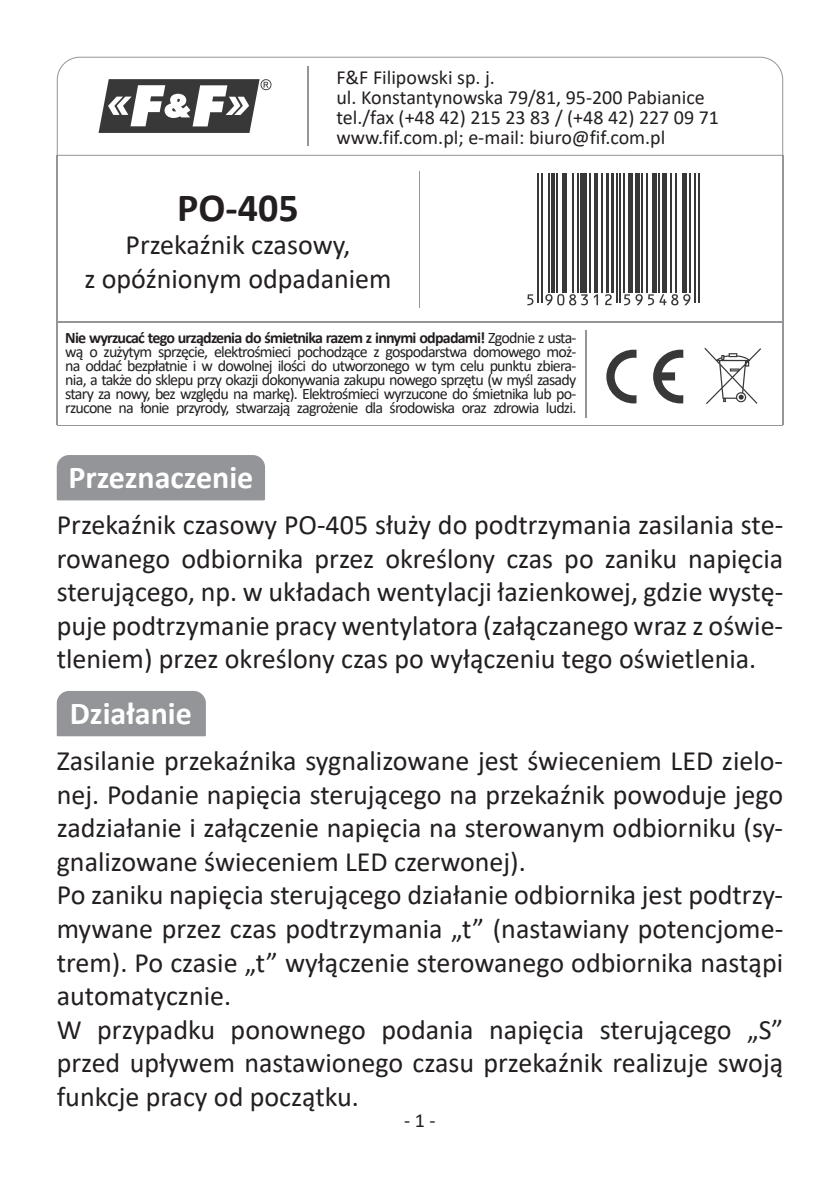
<style>
.page{position:relative;width:840px;height:1191px;background:#fff}
.page>*{position:absolute;margin:0;border:0;box-sizing:border-box;transform-origin:0 0}
.t1{font:700 40px "Calibri";color:#231f20}
.t2{font:700 32px "Calibri";color:#fff}
.t3{font:28px/33.6px "Calibri";color:#231f20;text-align:center}
.t4{font:20px/20px "Calibri";color:#231f20}
.t5{font:16px/14px "Calibri";letter-spacing:-.05em;color:#231f20;text-align:justify}
.s1{font-weight:700}
</style>
<div class="page">
<svg style="left:704px;top:348px;width:56px;height:56px"></svg>
<svg style="left:606px;top:350px;width:77px;height:53px"></svg>
<hr style="left:57px;top:322px;width:724px;height:1px;background:#939598">
<hr style="left:584px;top:330px;width:1px;height:88px;background:#939598">
<hr style="left:418px;top:171px;width:1px;height:136px;background:#939598">
<hr style="left:57px;top:425px;width:724px;height:1px;background:#939598">
<svg style="left:527px;top:173px;width:173px;height:133px"></svg>
<hr style="left:537px;top:173px;width:1px;height:130px;background:#383839">
<hr style="left:541px;top:173px;width:1px;height:130px;background:#383839">
<hr style="left:547px;top:173px;width:2px;height:119px;background:#383839">
<hr style="left:551px;top:173px;width:3px;height:119px;background:#383839">
<hr style="left:556px;top:173px;width:1px;height:119px;background:#383839">
<div style="left:561px;top:173px;width:5px;height:119px;background:#383839"></div>
<hr style="left:571px;top:173px;width:2px;height:119px;background:#383839">
<hr style="left:576px;top:173px;width:2px;height:119px;background:#383839">
<div style="left:580px;top:173px;width:6px;height:119px;background:#383839"></div>
<hr style="left:588px;top:173px;width:1px;height:119px;background:#383839">
<hr style="left:593px;top:173px;width:3px;height:119px;background:#383839">
<hr style="left:600px;top:173px;width:1px;height:119px;background:#383839">
<hr style="left:605px;top:173px;width:3px;height:119px;background:#383839">
<hr style="left:610px;top:173px;width:3px;height:119px;background:#383839">
<hr style="left:616px;top:173px;width:1px;height:130px;background:#383839">
<hr style="left:619px;top:173px;width:1px;height:130px;background:#383839">
<hr style="left:622px;top:173px;width:2px;height:119px;background:#383839">
<div style="left:627px;top:173px;width:5px;height:119px;background:#383839"></div>
<div style="left:634px;top:173px;width:5px;height:119px;background:#383839"></div>
<hr style="left:641px;top:173px;width:1px;height:119px;background:#383839">
<hr style="left:646px;top:173px;width:1px;height:119px;background:#383839">
<div style="left:651px;top:173px;width:5px;height:119px;background:#383839"></div>
<hr style="left:658px;top:173px;width:1px;height:119px;background:#383839">
<div style="left:661px;top:173px;width:5px;height:119px;background:#383839"></div>
<hr style="left:670px;top:173px;width:1px;height:119px;background:#383839">
<hr style="left:675px;top:173px;width:1px;height:119px;background:#383839">
<hr style="left:682px;top:173px;width:4px;height:119px;background:#383839">
<hr style="left:689px;top:173px;width:1px;height:119px;background:#383839">
<hr style="left:694px;top:173px;width:1px;height:130px;background:#383839">
<hr style="left:697px;top:173px;width:1px;height:130px;background:#383839">
<svg style="left:527px;top:294px;width:6px;height:11px"></svg>
<svg style="left:545px;top:294px;width:42px;height:11px"></svg>
<svg style="left:593px;top:294px;width:4px;height:11px"></svg>
<svg style="left:604px;top:294px;width:7px;height:11px"></svg>
<svg style="left:624px;top:294px;width:29px;height:11px"></svg>
<svg style="left:659px;top:294px;width:31px;height:11px"></svg>
<svg style="left:57px;top:57px;width:725px;height:99px"></svg>
<div style="left:57px;top:455px;width:208px;height:45px;background:#939598"></div>
<div style="left:57px;top:691px;width:149px;height:45px;background:#939598"></div>
<hr style="left:57px;top:155px;width:1px;height:270px;background:#939598">
<hr style="left:781px;top:155px;width:1px;height:270px;background:#939598">
<p class="t4" style="left:336px;top:67px;width:384px">F&amp;F Filipowski sp. j.<br>ul. Konstantynowska 79/81, 95-200 Pabianice tel./fax (+48 42) 215 23 83 / (+48 42) 227 09 71 www.fif.com.pl; e-mail: biuro@fif.com.pl</p>
<h1 class="t1" style="left:177px;top:179px;width:123px">PO-405</h1>
<p class="t3" style="left:84px;top:228px;width:308px">Przekaźnik czasowy,<br>z opóźnionym odpadaniem</p>
<p class="t5" style="left:65px;top:330px;width:512px"><span class="s1">Nie wyrzucać tego urządzenia do śmietnika razem z innymi odpadami!</span> Zgodnie z usta&shy;wą o zużytym sprzęcie, elektrośmieci pochodzące z gospodarstwa domowego moż&shy;na oddać bezpłatnie i w dowolnej ilości do utworzonego w tym celu punktu zbiera&shy;nia, a także do sklepu przy okazji dokonywania zakupu nowego sprzętu (w myśl zasady stary za nowy, bez względu na markę). Elektrośmieci wyrzucone do śmietnika lub po&shy;rzucone na łonie przyrody, stwarzają zagrożenie dla środowiska oraz zdrowia ludzi.</p>
<p class="t2" style="left:68px;top:454px;width:186px">Przeznaczenie</p>
<p class="t3" style="left:57px;top:507px;width:727px;text-align:justify">Przekaźnik czasowy PO-405 służy do podtrzymania zasilania ste&shy;rowanego odbiornika przez określony czas po zaniku napięcia sterującego, np. w układach wentylacji łazienkowej, gdzie wystę&shy;puje podtrzymanie pracy wentylatora (załączanego wraz z oświe&shy;tleniem) przez określony czas po wyłączeniu tego oświetlenia.</p>
<p class="t2" style="left:70px;top:690px;width:123px">Działanie</p>
<p class="t3" style="left:57px;top:743px;width:727px;text-align:left">Zasilanie przekaźnika sygnalizowane jest świeceniem LED zielo&shy;nej. Podanie napięcia sterującego na przekaźnik powoduje jego zadziałanie i załączenie napięcia na sterowanym odbiorniku (sy&shy;gnalizowane świeceniem LED czerwonej).<br>Po zaniku napięcia sterującego działanie odbiornika jest podtrzy&shy;mywane przez czas podtrzymania „t” (nastawiany potencjome&shy;trem). Po czasie „t” wyłączenie sterowanego odbiornika nastąpi automatycznie.<br>W przypadku ponownego podania napięcia sterującego „S” przed upływem nastawionego czasu przekaźnik realizuje swoją funkcje pracy od początku.</p>
<p class="t4" style="left:404px;top:1109px;width:33px">- 1 -</p>
</div>
